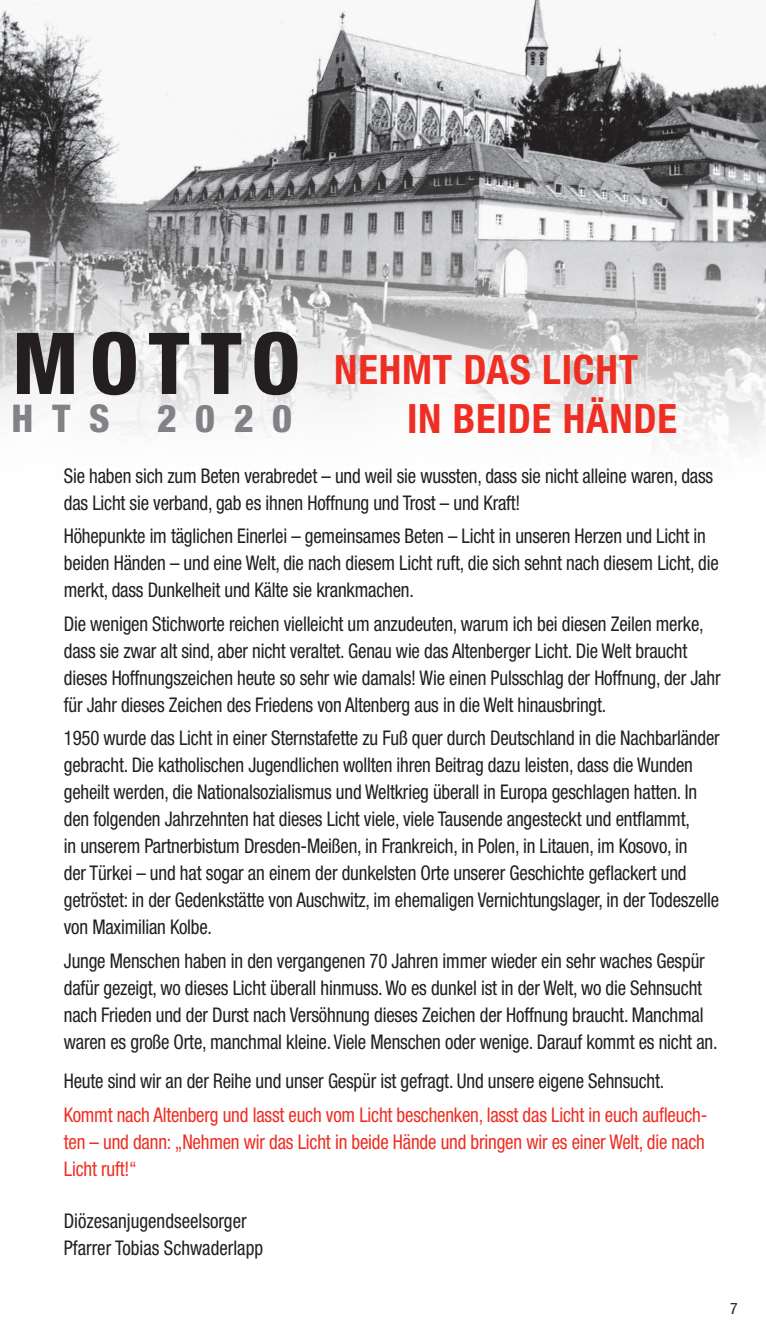
<style>
.page{position:relative;width:766px;height:1340px;background:#fff}
.page>*{position:absolute;margin:0;border:0;box-sizing:border-box;transform-origin:0 0}
.t1{font:800 condensed 85.5px "Helvetica Neue LT";letter-spacing:.12em;color:#231f20}
.t2{font:700 condensed 40.5px/48.6px "Helvetica Neue LT";letter-spacing:.02em;color:#ee2e22}
.t3{font:800 condensed 38.25px "Helvetica Neue LT";letter-spacing:.485em;color:#808285}
.t4{font:condensed 20.25px/27px "Helvetica Neue LT";letter-spacing:-.01em;color:#231f20;scale:.93 1}
.t5{font:condensed 20.25px/27px "Helvetica Neue LT";letter-spacing:-.01em;color:#ee2e22;text-align:justify;scale:.93 1}
.t6{font:condensed 15.75px "Helvetica Neue LT";color:#231f20}
</style>
<div class="page">
<img style="left:0;top:0;width:765px;height:444px">
<h1 class="t1" style="left:12px;top:310px;width:290px">MOTTO</h1>
<h3 class="t3" style="left:12px;top:395px;width:282px">HTS 2020</h3>
<h2 class="t2" style="left:407px;top:345px;width:271px;text-indent:-73px">NEHMT DAS LICHT<br>IN BEIDE HÄNDE</h2>
<p class="t4" style="left:64px;top:462px;width:699px">Sie haben sich zum Beten verabredet – und weil sie wussten, dass sie nicht alleine waren, dass das Licht sie verband, gab es ihnen Hoffnung und Trost – und Kraft!</p>
<p class="t4" style="left:64px;top:522px;width:705px">Höhepunkte im täglichen Einerlei – gemeinsames Beten – Licht in unseren Herzen und Licht in beiden Händen – und eine Welt, die nach diesem Licht ruft, die sich sehnt nach diesem Licht, die merkt, dass Dunkelheit und Kälte sie krankmachen.</p>
<p class="t4" style="left:64px;top:610px;width:707px">Die wenigen Stichworte reichen vielleicht um anzudeuten, warum ich bei diesen Zeilen merke, dass sie zwar alt sind, aber nicht veraltet. Genau wie das Altenberger Licht. Die Welt braucht dieses Hoffnungszeichen heute so sehr wie damals! Wie einen Pulsschlag der Hoffnung, der Jahr für Jahr dieses Zeichen des Friedens von Altenberg aus in die Welt hinausbringt.</p>
<p class="t4" style="left:64px;top:724px;width:706px">1950 wurde das Licht in einer Sternstafette zu Fuß quer durch Deutschland in die Nachbarländer gebracht. Die katholischen Jugendlichen wollten ihren Beitrag dazu leisten, dass die Wunden geheilt werden, die Nationalsozialismus und Weltkrieg überall in Europa geschlagen hatten. In den folgenden Jahrzehnten hat dieses Licht viele, viele Tausende angesteckt und entflammt,<br>in unserem Partnerbistum Dresden-Meißen, in Frankreich, in Polen, in Litauen, im Kosovo, in<br>der Türkei – und hat sogar an einem der dunkelsten Orte unserer Geschichte geflackert und getröstet: in der Gedenkstätte von Auschwitz, im ehemaligen Vernichtungslager, in der Todeszelle von Maximilian Kolbe.</p>
<p class="t4" style="left:64px;top:946px;width:704px">Junge Menschen haben in den vergangenen 70 Jahren immer wieder ein sehr waches Gespür dafür gezeigt, wo dieses Licht überall hinmuss. Wo es dunkel ist in der Welt, wo die Sehnsucht nach Frieden und der Durst nach Versöhnung dieses Zeichen der Hoffnung braucht. Manchmal waren es große Orte, manchmal kleine. Viele Menschen oder wenige. Darauf kommt es nicht an.</p>
<p class="t4" style="left:64px;top:1067px;width:647px">Heute sind wir an der Reihe und unser Gespür ist gefragt. Und unsere eigene Sehnsucht.</p>
<p class="t5" style="left:64px;top:1101px;width:693px">Kommt nach Altenberg und lasst euch vom Licht beschenken, lasst das Licht in euch aufleuch&shy;ten – und dann: „Nehmen wir das Licht in beide Hände und bringen wir es einer Welt, die nach Licht ruft!“</p>
<p class="t4" style="left:64px;top:1207px;width:216px">Diözesanjugendseelsorger<br>Pfarrer Tobias Schwaderlapp</p>
<p class="t6" style="left:730px;top:1299px;width:9px">7</p>
</div>
